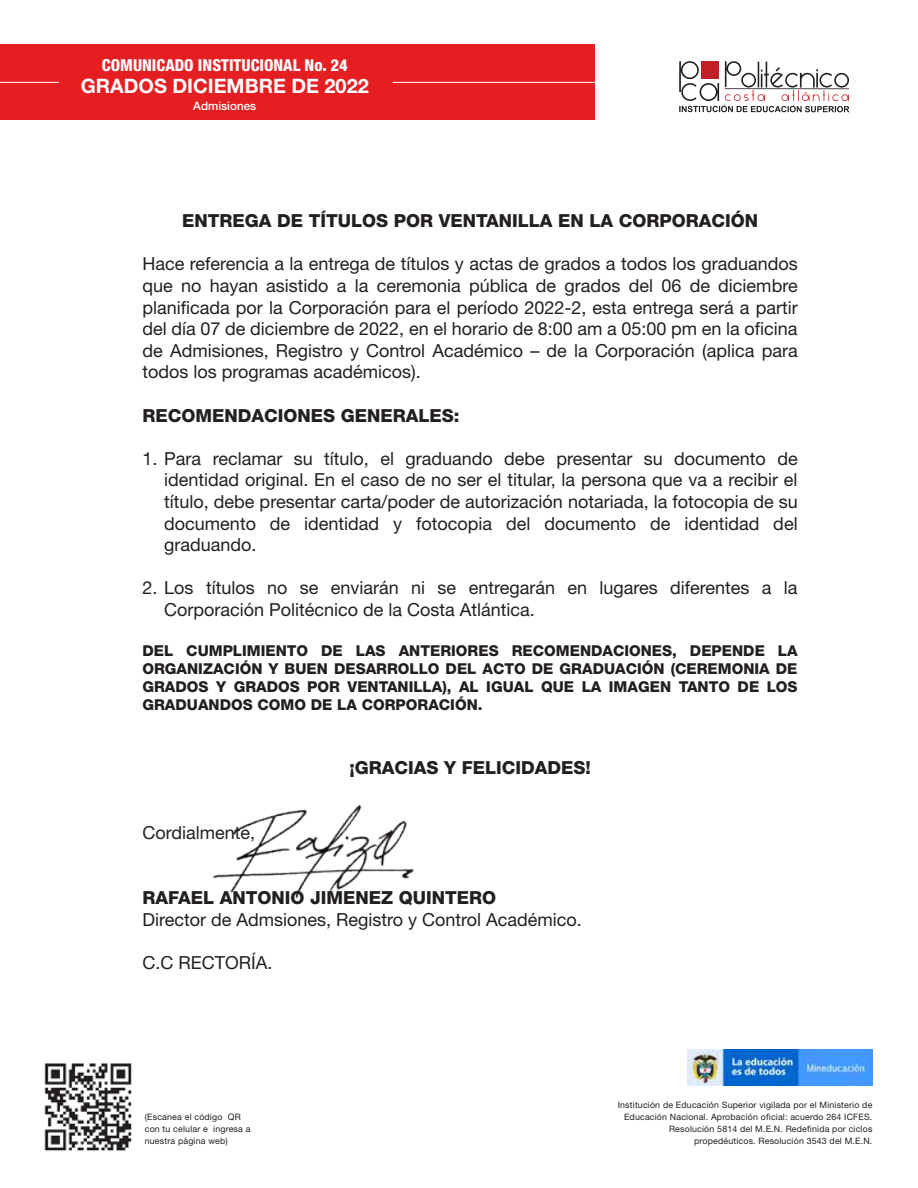
<style>
.page{position:relative;width:918px;height:1188px;background:#fff}
.page>*{position:absolute;margin:0;border:0;box-sizing:border-box;transform-origin:0 0}
.t1{font:700 19.95px "Helvetica Neue";color:#fff}
.t2{font:18px/21.6px "Helvetica Neue";color:#231f20;text-align:justify}
.t3{font:800 18px "Helvetica Neue";color:#231f20}
.t4{font:800 condensed 16.5px "Helvetica Neue";color:#fff}
.t5{font:800 15px/18px "Helvetica Neue";color:#231f20;text-align:justify}
.t6{font:500 11.7px "Helvetica Neue";color:#fff}
.t7{font:8.85px/12px "Helvetica Neue";letter-spacing:.02em;color:#231f20;text-align:right}
</style>
<div class="page">
<img style="left:44px;top:1063px;width:88px;height:88px">
<img style="left:688px;top:1050px;width:184px;height:36px">
<svg style="left:679px;top:61px;width:171px;height:51px"></svg>
<div style="left:702px;top:61px;width:17px;height:18px;background:#be2026"></div>
<div style="left:0;top:44px;width:595px;height:76px;background:#e51e22"></div>
<hr style="left:393px;top:82px;width:206px;height:1px;background:#fff">
<hr style="left:0;top:82px;width:59px;height:1px;background:#fff">
<img style="left:213px;top:804px;width:201px;height:95px">
<p class="t4" style="left:102px;top:55px;width:247px">COMUNICADO INSTITUCIONAL No. 24</p>
<p class="t1" style="left:81px;top:74px;width:289px">GRADOS DICIEMBRE DE 2022</p>
<p class="t6" style="left:193px;top:99px;width:65px">Admisiones</p>
<p class="t3" style="left:182px;top:210px;width:578px">ENTREGA DE TÍTULOS POR VENTANILLA EN LA CORPORACIÓN</p>
<p class="t2" style="left:142px;top:253px;width:657px">Hace referencia a la entrega de títulos y actas de grados a todos los graduandos que no hayan asistido a la ceremonia pública de grados del 06 de diciembre planificada por la Corporación para el período 2022-2, esta entrega será a partir del día 07 de diciembre de 2022, en el horario de 8:00 am a 05:00 pm en la oficina de Admisiones, Registro y Control Académico – de la Corporación (aplica para todos los programas académicos).</p>
<p class="t3" style="left:142px;top:405px;width:319px">RECOMENDACIONES GENERALES:</p>
<p class="t2" style="left:164px;top:447px;width:635px;text-indent:-22px">1. Para reclamar su título, el graduando debe presentar su documento de identidad original. En el caso de no ser el titular, la persona que va a recibir el título, debe presentar carta/poder de autorización notariada, la fotocopia de su documento de identidad y fotocopia del documento de identidad del graduando.</p>
<p class="t2" style="left:164px;top:577px;width:635px;text-indent:-22px">2. Los títulos no se enviarán ni se entregarán en lugares diferentes a la<br>Corporación Politécnico de la Costa Atlántica.</p>
<p class="t5" style="left:142px;top:641px;width:657px">DEL CUMPLIMIENTO DE LAS ANTERIORES RECOMENDACIONES, DEPENDE LA ORGANIZACIÓN Y BUEN DESARROLLO DEL ACTO DE GRADUACIÓN (CEREMONIA DE GRADOS Y GRADOS POR VENTANILLA), AL IGUAL QUE LA IMAGEN TANTO DE LOS GRADUANDOS COMO DE LA CORPORACIÓN.</p>
<p class="t2" style="left:142px;top:822px;width:114px">Cordialmente,</p>
<p class="t3" style="left:349px;top:757px;width:243px">¡GRACIAS Y FELICIDADES!</p>
<p class="t3" style="left:142px;top:887px;width:355px">RAFAEL ANTONIO JIMENEZ QUINTERO</p>
<p class="t2" style="left:142px;top:908px;width:441px">Director de Admsiones, Registro y Control Académico.</p>
<p class="t2" style="left:142px;top:951px;width:131px">C.C RECTORÍA.</p>
<p class="t7" style="left:145px;top:1111px;width:107px;text-align:left">(Escanea el código QR con tu celular e ingresa a nuestra página web)</p>
<p class="t7" style="left:618px;top:1099px;width:256px">Institución de Educación Superior vigilada por el Ministerio de Educación Nacional. Aprobación oficial: acuerdo 264 ICFES.<br>Resolución 5814 del M.E.N. Redefinida por ciclos propedéuticos. Resolución 3543 del M.E.N.</p>
</div>
